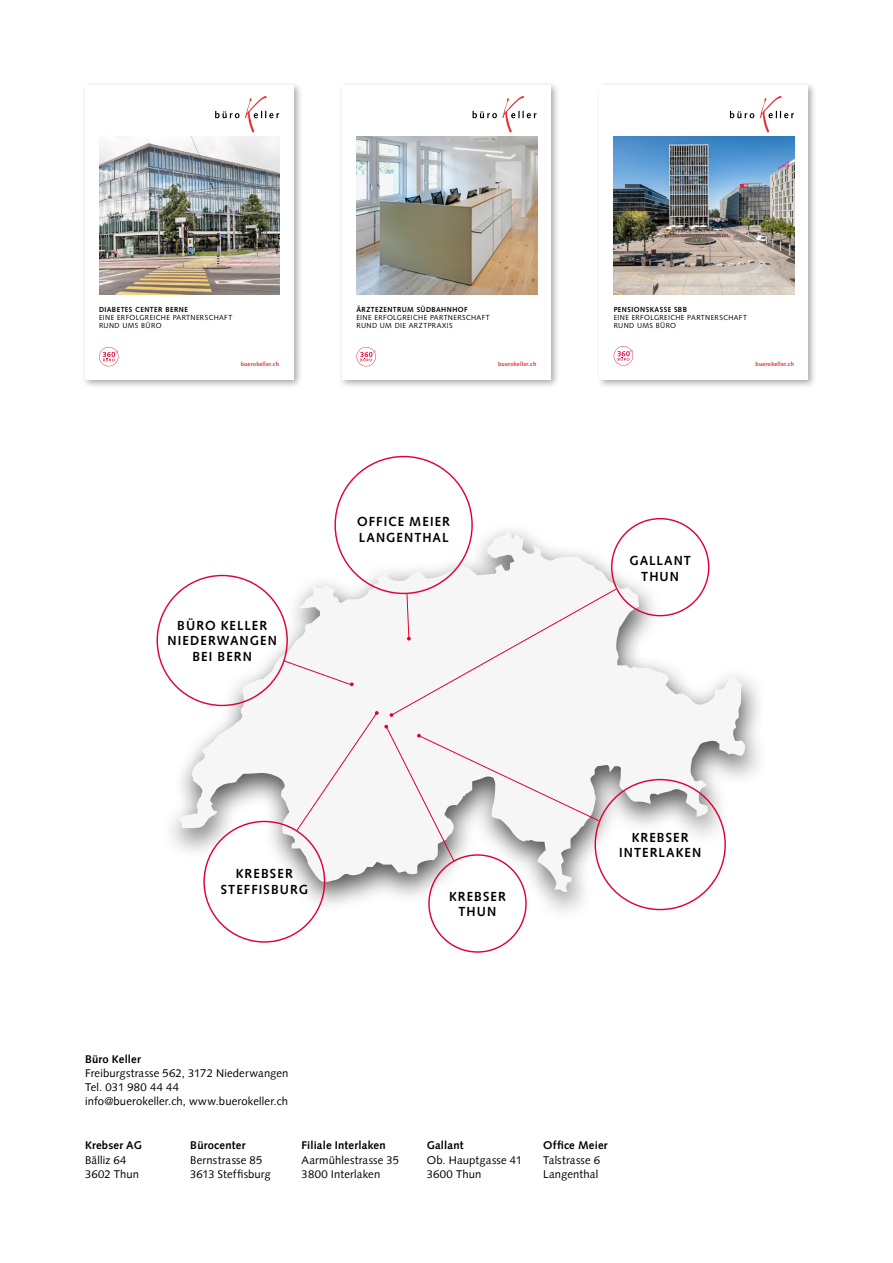
<style>
.page{position:relative;width:893px;height:1263px;background:#fff}
.page>*{position:absolute;margin:0;border:0;box-sizing:border-box;transform-origin:0 0}
.Grundtext{font:700 13.2px "Syntax LT Std";letter-spacing:.085em;color:#000;scale:.96 1}
.t1{font:11.25px "Syntax LT Std";letter-spacing:.015em;color:#000}
.t2{font:700 11.25px "Syntax LT Std";letter-spacing:.02em;color:#000}
.t3{font:7.35px/8.1px "Syntax";letter-spacing:.055em;color:#000;scale:.96 1}
.t4{font:7.35px/8.1px "Syntax LT Std";letter-spacing:.055em;color:#000;scale:.96 1}
.t5{font:700 6px "Syntax";letter-spacing:.025em;color:#e53138}
.s1{font-family:"Syntax";font-weight:700}
.s2{font-weight:700}
</style>
<div class="page">
<div style="left:161px;top:520px;width:608px;height:402px;background:#000;opacity:.7"></div>
<svg style="left:179px;top:531px;width:566px;height:361px"></svg>
<svg style="left:284px;top:589px;width:332px;height:272px"></svg>
<div style="left:81px;top:81px;width:222px;height:308px;background:#000;opacity:.34"></div>
<div style="left:85px;top:85px;width:208px;height:294px;background:#fff"></div>
<svg style="left:99px;top:347px;width:20px;height:19px"></svg>
<svg style="left:215px;top:96px;width:64px;height:37px"></svg>
<img style="left:99px;top:136px;width:181px;height:158px">
<div style="left:338px;top:81px;width:222px;height:308px;background:#000;opacity:.34"></div>
<div style="left:342px;top:85px;width:208px;height:294px;background:#fff"></div>
<svg style="left:356px;top:347px;width:20px;height:19px"></svg>
<svg style="left:472px;top:96px;width:65px;height:37px"></svg>
<img style="left:356px;top:136px;width:181px;height:158px">
<div style="left:596px;top:81px;width:221px;height:308px;background:#000;opacity:.34"></div>
<div style="left:600px;top:85px;width:208px;height:294px;background:#fff"></div>
<img style="left:614px;top:136px;width:180px;height:158px">
<svg style="left:613px;top:346px;width:20px;height:20px"></svg>
<svg style="left:730px;top:111px;width:24px;height:7px"></svg>
<svg style="left:760px;top:96px;width:34px;height:37px"></svg>
<p class="t4" style="left:99px;top:305px;width:140px"><span class="s1">DIABETES CENTER BERNE<br></span>EINE ERFOLGREICHE PARTNERSCHAFT<br>RUND UMS BÜRO</p>
<p class="t5" style="left:241px;top:361px;width:40px">buerokeller.ch</p>
<p class="Grundtext" style="left:177px;top:617px;width:95px">BÜRO KELLER</p>
<p class="Grundtext" style="left:168px;top:633px;width:115px">NIEDERWANGEN</p>
<p class="Grundtext" style="left:192px;top:649px;width:64px">BEI BERN</p>
<p class="t3" style="left:356px;top:305px;width:140px"><span class="s2">ÄRZTEZENTRUM SÜDBAHNHOF<br></span>EINE ERFOLGREICHE PARTNERSCHAFT<br>RUND UM DIE ARZTPRAXIS</p>
<p class="t5" style="left:498px;top:361px;width:40px">buerokeller.ch</p>
<p class="Grundtext" style="left:357px;top:514px;width:98px">OFFICE MEIER</p>
<p class="Grundtext" style="left:359px;top:530px;width:95px">LANGENTHAL</p>
<p class="t3" style="left:614px;top:305px;width:140px"><span class="s2">PENSIONSKASSE SBB<br></span>EINE ERFOLGREICHE PARTNERSCHAFT<br>RUND UMS BÜRO</p>
<p class="t5" style="left:756px;top:360px;width:40px">buerokeller.ch</p>
<p class="Grundtext" style="left:629px;top:553px;width:66px">GALLANT</p>
<p class="Grundtext" style="left:641px;top:568px;width:41px">THUN</p>
<p class="Grundtext" style="left:236px;top:866px;width:61px">KREBSER</p>
<p class="Grundtext" style="left:221px;top:882px;width:92px">STEFFISBURG</p>
<p class="Grundtext" style="left:449px;top:888px;width:61px">KREBSER</p>
<p class="Grundtext" style="left:459px;top:904px;width:41px">THUN</p>
<p class="Grundtext" style="left:632px;top:829px;width:61px">KREBSER</p>
<p class="Grundtext" style="left:619px;top:845px;width:87px">INTERLAKEN</p>
<p class="t2" style="left:85px;top:1052px;width:57px">Büro Keller</p>
<p class="t1" style="left:85px;top:1066px;width:205px">Freiburgstrasse 562, 3172 Niederwangen</p>
<p class="t1" style="left:85px;top:1080px;width:96px">Tel. 031 980 44 44</p>
<p class="t1" style="left:85px;top:1095px;width:205px">info@buerokeller.ch, www.buerokeller.ch</p>
<p class="t2" style="left:85px;top:1139px;width:58px">Krebser AG</p>
<p class="t1" style="left:85px;top:1153px;width:43px">Bälliz 64</p>
<p class="t1" style="left:85px;top:1167px;width:56px">3602 Thun</p>
<p class="t2" style="left:190px;top:1139px;width:57px">Bürocenter</p>
<p class="t1" style="left:190px;top:1153px;width:74px">Bernstrasse 85</p>
<p class="t1" style="left:190px;top:1167px;width:82px">3613 Steffisburg</p>
<p class="t2" style="left:302px;top:1139px;width:85px">Filiale Interlaken</p>
<p class="t1" style="left:302px;top:1153px;width:99px">Aarmühlestrasse 35</p>
<p class="t1" style="left:302px;top:1167px;width:80px">3800 Interlaken</p>
<p class="t2" style="left:427px;top:1139px;width:38px">Gallant</p>
<p class="t1" style="left:427px;top:1153px;width:97px">Ob. Hauptgasse 41</p>
<p class="t1" style="left:427px;top:1167px;width:56px">3600 Thun</p>
<p class="t2" style="left:543px;top:1139px;width:66px">Office Meier</p>
<p class="t1" style="left:543px;top:1153px;width:59px">Talstrasse 6</p>
<p class="t1" style="left:543px;top:1167px;width:57px">Langenthal</p>
</div>
